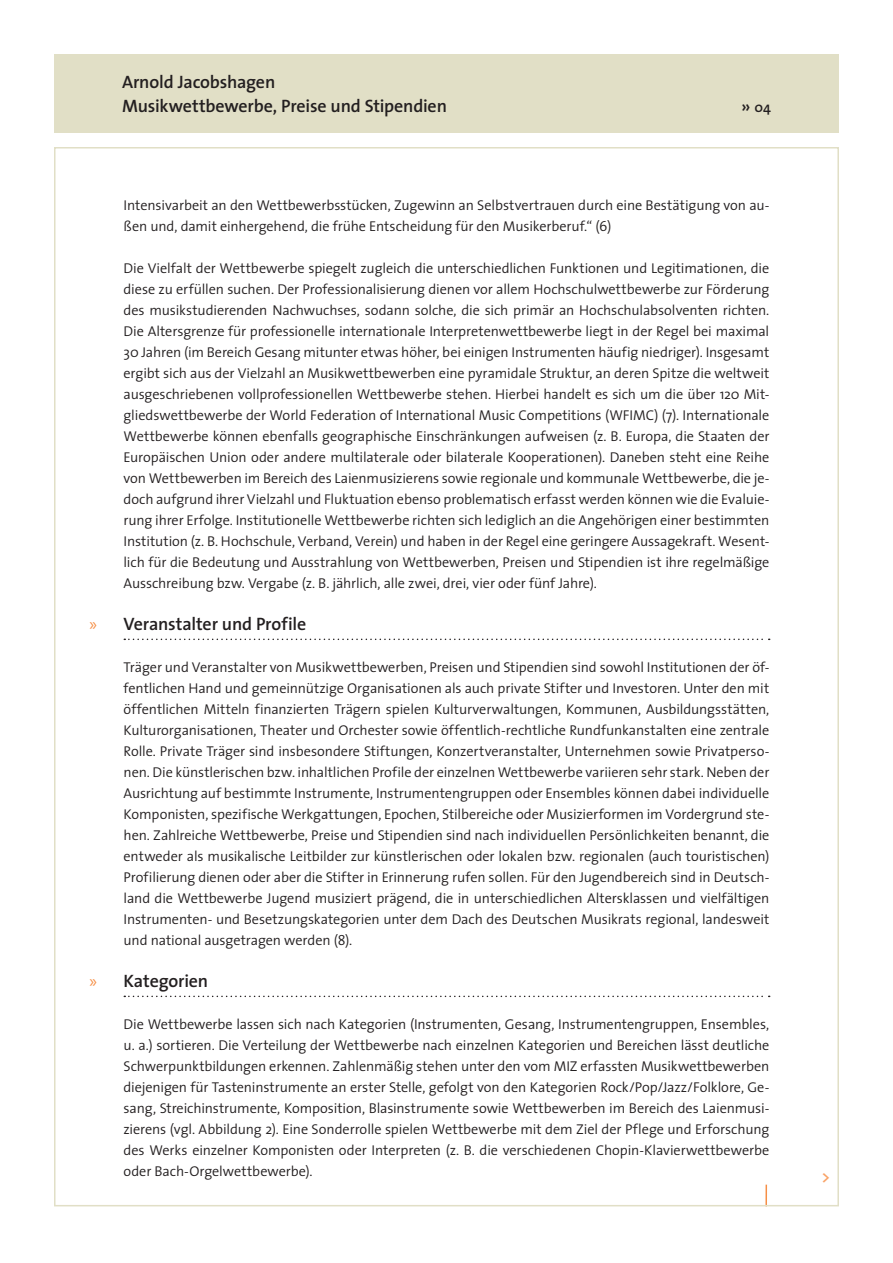
<style>
.page{position:relative;width:893px;height:1263px;background:#fff}
.page>*{position:absolute;margin:0;border:0;box-sizing:border-box;transform-origin:0 0}
.Titel_Folgeseite{font:600 18px "The Sans";letter-spacing:-.01em;color:#231f20}
.t1{font:600 16.5px "The Sans";color:#f9a367}
.Fließtext{font:300 14.25px/21px "The Sans";letter-spacing:-.01em;color:#231f20;text-align:justify}
.Titel_Folgeseite-2{font:600 14.25px "The Sans";color:#231f20}
.s1{font-size:18px}
.s2{font-family:"Myriad Pro";font-weight:400;color:#f68f46}
</style>
<div class="page">
<hr style="left:765px;top:1184px;width:2px;height:22px;background:#f68f46">
<div style="left:54px;top:54px;width:785px;height:79px;background:#e1dfc6"></div>
<svg style="left:124px;top:639px;width:646px;height:1px"></svg>
<svg style="left:124px;top:996px;width:646px;height:1px"></svg>
<p class="Titel_Folgeseite" style="left:122px;top:70px;width:155px">Arnold Jacobshagen</p>
<p class="Titel_Folgeseite" style="left:122px;top:94px;width:326px">Musikwettbewerbe, Preise und Stipendien</p>
<p class="Titel_Folgeseite-2" style="left:741px;top:98px;width:31px"><span class="s1">»</span> 04</p>
<p class="Fließtext" style="left:124px;top:195px;width:647px">Intensivarbeit an den Wettbewerbsstücken, Zugewinn an Selbstvertrauen durch eine Bestätigung von au&shy;ßen und, damit einhergehend, die frühe Entscheidung für den Musikerberuf.“ (6)</p>
<p class="Fließtext" style="left:124px;top:258px;width:647px">Die Vielfalt der Wettbewerbe spiegelt zugleich die unterschiedlichen Funktionen und Legitimationen, die diese zu erfüllen suchen. Der Professionalisierung dienen vor allem Hochschulwettbewerbe zur Förderung des musikstudierenden Nachwuchses, sodann solche, die sich primär an Hochschulabsolventen richten.<br>Die Altersgrenze für professionelle internationale Interpretenwettbewerbe liegt in der Regel bei maximal 30 Jahren (im Bereich Gesang mitunter etwas höher, bei einigen Instrumenten häufig niedriger). Insgesamt ergibt sich aus der Vielzahl an Musikwettbewerben eine pyramidale Struktur, an deren Spitze die weltweit ausgeschriebenen vollprofessionellen Wettbewerbe stehen. Hierbei handelt es sich um die über 120 Mit&shy;gliedswettbewerbe der World Federation of International Music Competitions (WFIMC) (7). Internationale Wettbewerbe können ebenfalls geographische Einschränkungen aufweisen (z. B. Europa, die Staaten der Europäischen Union oder andere multilaterale oder bilaterale Kooperationen). Daneben steht eine Reihe von Wettbewerben im Bereich des Laienmusizierens sowie regionale und kommunale Wettbewerbe, die je&shy;doch aufgrund ihrer Vielzahl und Fluktuation ebenso problematisch erfasst werden können wie die Evaluie&shy;rung ihrer Erfolge. Institutionelle Wettbewerbe richten sich lediglich an die Angehörigen einer bestimmten Institution (z. B. Hochschule, Verband, Verein) und haben in der Regel eine geringere Aussagekraft. Wesent&shy;lich für die Bedeutung und Ausstrahlung von Wettbewerben, Preisen und Stipendien ist ihre regelmäßige Ausschreibung bzw. Vergabe (z. B. jährlich, alle zwei, drei, vier oder fünf Jahre).</p>
<p class="Titel_Folgeseite" style="left:90px;top:612px;width:218px"><span class="s2">»</span> Veranstalter und Profile</p>
<p class="Fließtext" style="left:124px;top:657px;width:647px">Träger und Veranstalter von Musikwettbewerben, Preisen und Stipendien sind sowohl Institutionen der öf&shy;fentlichen Hand und gemeinnützige Organisationen als auch private Stifter und Investoren. Unter den mit öffentlichen Mitteln finanzierten Trägern spielen Kulturverwaltungen, Kommunen, Ausbildungsstätten, Kulturorganisationen, Theater und Orchester sowie öffentlich-rechtliche Rundfunkanstalten eine zentrale Rolle. Private Träger sind insbesondere Stiftungen, Konzertveranstalter, Unternehmen sowie Privatperso&shy;nen. Die künstlerischen bzw. inhaltlichen Profile der einzelnen Wettbewerbe variieren sehr stark. Neben der Ausrichtung auf bestimmte Instrumente, Instrumentengruppen oder Ensembles können dabei individuelle Komponisten, spezifische Werkgattungen, Epochen, Stilbereiche oder Musizierformen im Vordergrund ste&shy;hen. Zahlreiche Wettbewerbe, Preise und Stipendien sind nach individuellen Persönlichkeiten benannt, die entweder als musikalische Leitbilder zur künstlerischen oder lokalen bzw. regionalen (auch touristischen)<br>Profilierung dienen oder aber die Stifter in Erinnerung rufen sollen. Für den Jugendbereich sind in Deutsch&shy;land die Wettbewerbe Jugend musiziert prägend, die in unterschiedlichen Altersklassen und vielfältigen Instrumenten- und Besetzungskategorien unter dem Dach des Deutschen Musikrats regional, landesweit und national ausgetragen werden (8).</p>
<p class="Titel_Folgeseite" style="left:90px;top:969px;width:120px"><span class="s2">»</span> Kategorien</p>
<p class="Fließtext" style="left:124px;top:1014px;width:647px">Die Wettbewerbe lassen sich nach Kategorien (Instrumenten, Gesang, Instrumentengruppen, Ensembles, u. a.) sortieren. Die Verteilung der Wettbewerbe nach einzelnen Kategorien und Bereichen lässt deutliche Schwerpunktbildungen erkennen. Zahlenmäßig stehen unter den vom MIZ erfassten Musikwettbewerben diejenigen für Tasteninstrumente an erster Stelle, gefolgt von den Kategorien Rock/Pop/Jazz/Folklore, Ge&shy;sang, Streichinstrumente, Komposition, Blasinstrumente sowie Wettbewerben im Bereich des Laienmusi&shy;zierens (vgl. Abbildung 2). Eine Sonderrolle spielen Wettbewerbe mit dem Ziel der Pflege und Erforschung des Werks einzelner Komponisten oder Interpreten (z. B. die verschiedenen Chopin-Klavierwettbewerbe oder Bach-Orgelwettbewerbe).</p>
<p class="t1" style="left:822px;top:1166px;width:10px">&gt;</p>
</div>
